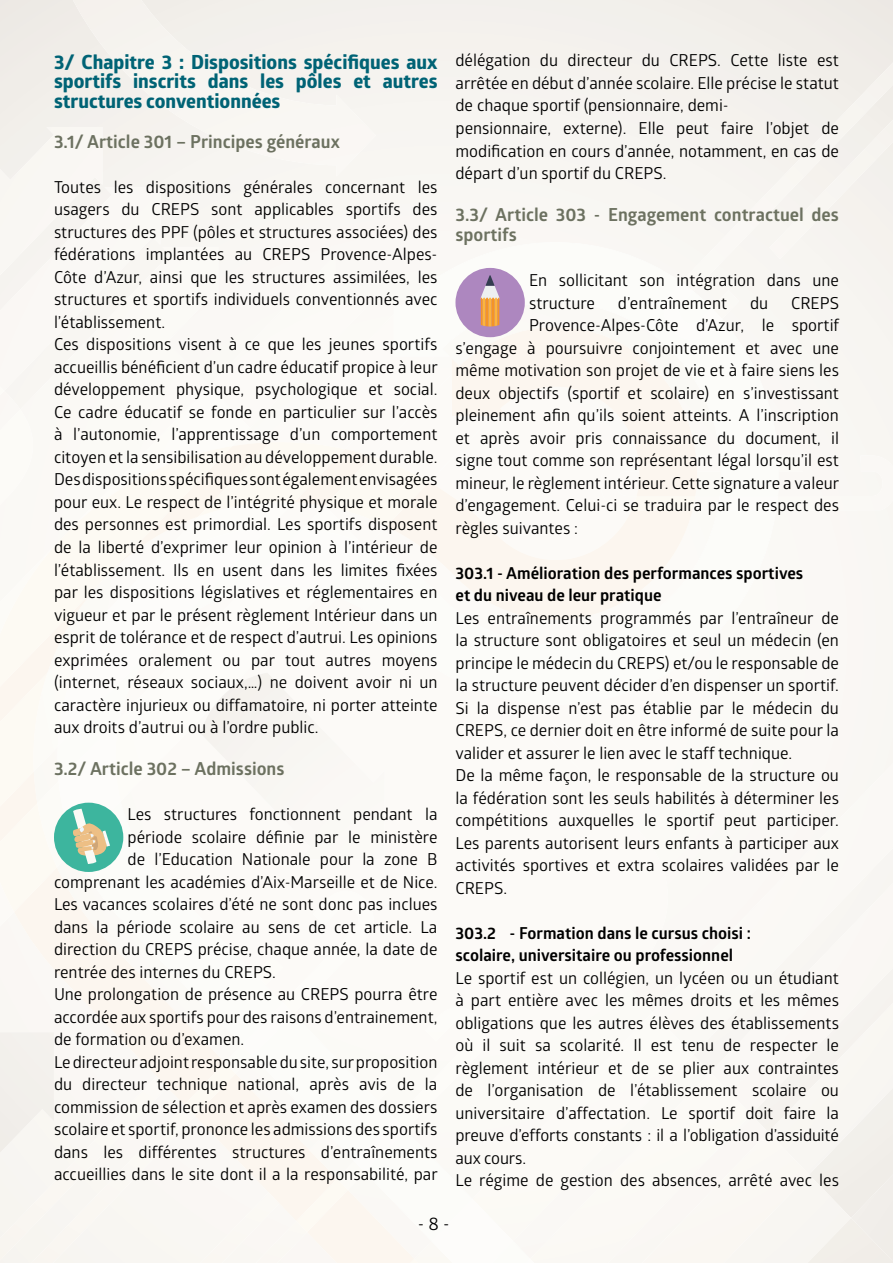
<style>
.page{position:relative;width:893px;height:1263px;background:#fff}
.page>*{position:absolute;margin:0;border:0;box-sizing:border-box;transform-origin:0 0}
.t1{font:700 19.5px/19.8px "Globerx";color:#006375;text-align:justify}
.t2{font:700 18px/19.8px "Glober";color:#6c7160}
.t3{font:18px "Glober";color:#000}
.t4{font:16.5px/22.5px "Glober";color:#000}
.t5{font:700 16.5px/22.5px "Glober";color:#000}
</style>
<div class="page">
<div style="left:0;top:0;width:851px;height:557px;background:#f7f5f2"></div>
<div style="left:56px;top:0;width:320px;height:176px;background:#f5f3ef"></div>
<div style="left:57px;top:242px;width:722px;height:315px;background:#fbfaf6"></div>
<div style="left:33px;top:327px;width:664px;height:293px;background:#fcf9f5"></div>
<div style="left:652px;top:557px;width:241px;height:120px;background:#fbf9f6"></div>
<div style="left:814px;top:677px;width:79px;height:120px;background:#faf7f4"></div>
<svg style="left:808px;top:797px;width:51px;height:12px"></svg>
<svg style="left:0;top:374px;width:493px;height:435px"></svg>
<svg style="left:212px;top:673px;width:55px;height:36px"></svg>
<div style="left:600px;top:456px;width:293px;height:54px;background:#fcfaf5"></div>
<div style="left:0;top:180px;width:33px;height:531px;background:#faf8f4"></div>
<div style="left:681px;top:0;width:212px;height:319px;background:#f5f2ee"></div>
<svg style="left:664px;top:282px;width:58px;height:58px"></svg>
<div style="left:54px;top:803px;width:69px;height:69px;background:#3db59e;border-radius:50%"></div>
<div style="left:0;top:809px;width:893px;height:454px;background:#fbf9f5"></div>
<div style="left:455px;top:268px;width:70px;height:69px;background:#ad87bf;border-radius:50%"></div>
<svg style="left:209px;top:254px;width:290px;height:291px"></svg>
<p class="t1" style="left:54px;top:52px;width:385px">3/ Chapitre 3 : Dispositions spécifiques aux sportifs inscrits dans les pôles et autres structures conventionnées</p>
<p class="t2" style="left:54px;top:131px;width:287px">3.1/ Article 301 – Principes généraux</p>
<p class="t4" style="left:54px;top:175px;width:385px">Toutes les dispositions générales concernant les usagers du CREPS sont applicables sportifs des structures des PPF (pôles et structures associées) des fédérations implantées au CREPS Provence-Alpes-Côte d’Azur, ainsi que les structures assimilées, les structures et sportifs individuels conventionnés avec l’établissement.<br>Ces dispositions visent à ce que les jeunes sportifs accueillis bénéficient d’un cadre éducatif propice à leur développement physique, psychologique et social.<br>Ce cadre éducatif se fonde en particulier sur l’accès à l’autonomie, l’apprentissage d’un comportement citoyen et la sensibilisation au développement durable.<br>Des dispositions spécifiques sont également envisagées pour eux. Le respect de l’intégrité physique et morale des personnes est primordial. Les sportifs disposent de la liberté d’exprimer leur opinion à l’intérieur de l’établissement. Ils en usent dans les limites fixées par les dispositions législatives et réglementaires en vigueur et par le présent règlement Intérieur dans un esprit de tolérance et de respect d’autrui. Les opinions exprimées oralement ou par tout autres moyens (internet, réseaux sociaux,…) ne doivent avoir ni un caractère injurieux ou diffamatoire, ni porter atteinte aux droits d’autrui ou à l’ordre public.</p>
<p class="t2" style="left:54px;top:759px;width:232px">3.2/ Article 302 – Admissions</p>
<p class="t4" style="left:128px;top:802px;width:311px">Les structures fonctionnent pendant la</p>
<p class="t4" style="left:128px;top:825px;width:311px">période scolaire définie par le ministère</p>
<p class="t4" style="left:128px;top:847px;width:311px">de l’Education Nationale pour la zone B</p>
<p class="t4" style="left:54px;top:870px;width:385px">comprenant les académies d’Aix-Marseille et de Nice.</p>
<p class="t4" style="left:54px;top:892px;width:385px">Les vacances scolaires d’été ne sont donc pas inclues</p>
<p class="t4" style="left:54px;top:915px;width:385px">dans la période scolaire au sens de cet article. La</p>
<p class="t4" style="left:54px;top:937px;width:385px">direction du CREPS précise, chaque année, la date de</p>
<p class="t4" style="left:54px;top:960px;width:223px">rentrée des internes du CREPS.</p>
<p class="t4" style="left:54px;top:982px;width:385px">Une prolongation de présence au CREPS pourra être</p>
<p class="t4" style="left:54px;top:1005px;width:385px">accordée aux sportifs pour des raisons d’entrainement,</p>
<p class="t4" style="left:54px;top:1027px;width:192px">de formation ou d’examen.</p>
<p class="t4" style="left:54px;top:1050px;width:385px">Le directeur adjoint responsable du site, sur proposition</p>
<p class="t4" style="left:54px;top:1072px;width:385px">du directeur technique national, après avis de la</p>
<p class="t4" style="left:54px;top:1095px;width:385px">commission de sélection et après examen des dossiers</p>
<p class="t4" style="left:54px;top:1117px;width:385px">scolaire et sportif, prononce les admissions des sportifs</p>
<p class="t4" style="left:54px;top:1140px;width:385px">dans les différentes structures d’entraînements</p>
<p class="t4" style="left:54px;top:1162px;width:385px">accueillies dans le site dont il a la responsabilité, par</p>
<p class="t4" style="left:455px;top:49px;width:385px">délégation du directeur du CREPS. Cette liste est arrêtée en début d’année scolaire. Elle précise le statut de chaque sportif (pensionnaire, demi-<br>pensionnaire, externe). Elle peut faire l’objet de modification en cours d’année, notamment, en cas de départ d’un sportif du CREPS.</p>
<p class="t2" style="left:455px;top:205px;width:385px">3.3/ Article 303 - Engagement contractuel des sportifs</p>
<p class="t4" style="left:529px;top:268px;width:311px">En sollicitant son intégration dans une structure</p>
<p class="t4" style="left:618px;top:291px;width:111px">d’entraînement</p>
<p class="t4" style="left:750px;top:291px;width:20px">du</p>
<p class="t4" style="left:791px;top:291px;width:49px">CREPS</p>
<p class="t4" style="left:529px;top:313px;width:312px">Provence-Alpes-Côte d’Azur, le sportif</p>
<p class="t4" style="left:455px;top:336px;width:385px">s’engage à poursuivre conjointement et avec une</p>
<p class="t4" style="left:455px;top:358px;width:385px">même motivation son projet de vie et à faire siens les</p>
<p class="t4" style="left:455px;top:381px;width:385px">deux objectifs (sportif et scolaire) en s’investissant</p>
<p class="t4" style="left:455px;top:403px;width:385px">pleinement afin qu’ils soient atteints. A l’inscription</p>
<p class="t4" style="left:455px;top:426px;width:385px">et après avoir pris connaissance du document, il</p>
<p class="t4" style="left:455px;top:448px;width:385px">signe tout comme son représentant légal lorsqu’il est</p>
<p class="t4" style="left:455px;top:471px;width:385px">mineur, le règlement intérieur. Cette signature a valeur</p>
<p class="t4" style="left:455px;top:493px;width:385px">d’engagement. Celui-ci se traduira par le respect des</p>
<p class="t4" style="left:455px;top:516px;width:124px">règles suivantes :</p>
<p class="t5" style="left:455px;top:561px;width:349px">303.1 - Amélioration des performances sportives et du niveau de leur pratique</p>
<p class="t4" style="left:455px;top:606px;width:385px">Les entraînements programmés par l’entraîneur de la structure sont obligatoires et seul un médecin (en principe le médecin du CREPS) et/ou le responsable de la structure peuvent décider d’en dispenser un sportif.<br>Si la dispense n’est pas établie par le médecin du CREPS, ce dernier doit en être informé de suite pour la valider et assurer le lien avec le staff technique.<br>De la même façon, le responsable de la structure ou la fédération sont les seuls habilités à déterminer les compétitions auxquelles le sportif peut participer.<br>Les parents autorisent leurs enfants à participer aux activités sportives et extra scolaires validées par le CREPS.</p>
<p class="t5" style="left:455px;top:921px;width:297px">303.2 - Formation dans le cursus choisi : scolaire, universitaire ou professionnel</p>
<p class="t4" style="left:455px;top:966px;width:385px">Le sportif est un collégien, un lycéen ou un étudiant à part entière avec les mêmes droits et les mêmes obligations que les autres élèves des établissements où il suit sa scolarité. Il est tenu de respecter le règlement intérieur et de se plier aux contraintes de l’organisation de l’établissement scolaire ou universitaire d’affectation. Le sportif doit faire la preuve d’efforts constants : il a l’obligation d’assiduité aux cours.<br>Le régime de gestion des absences, arrêté avec les</p>
<p class="t3" style="left:418px;top:1211px;width:33px">- 8 -</p>
</div>
